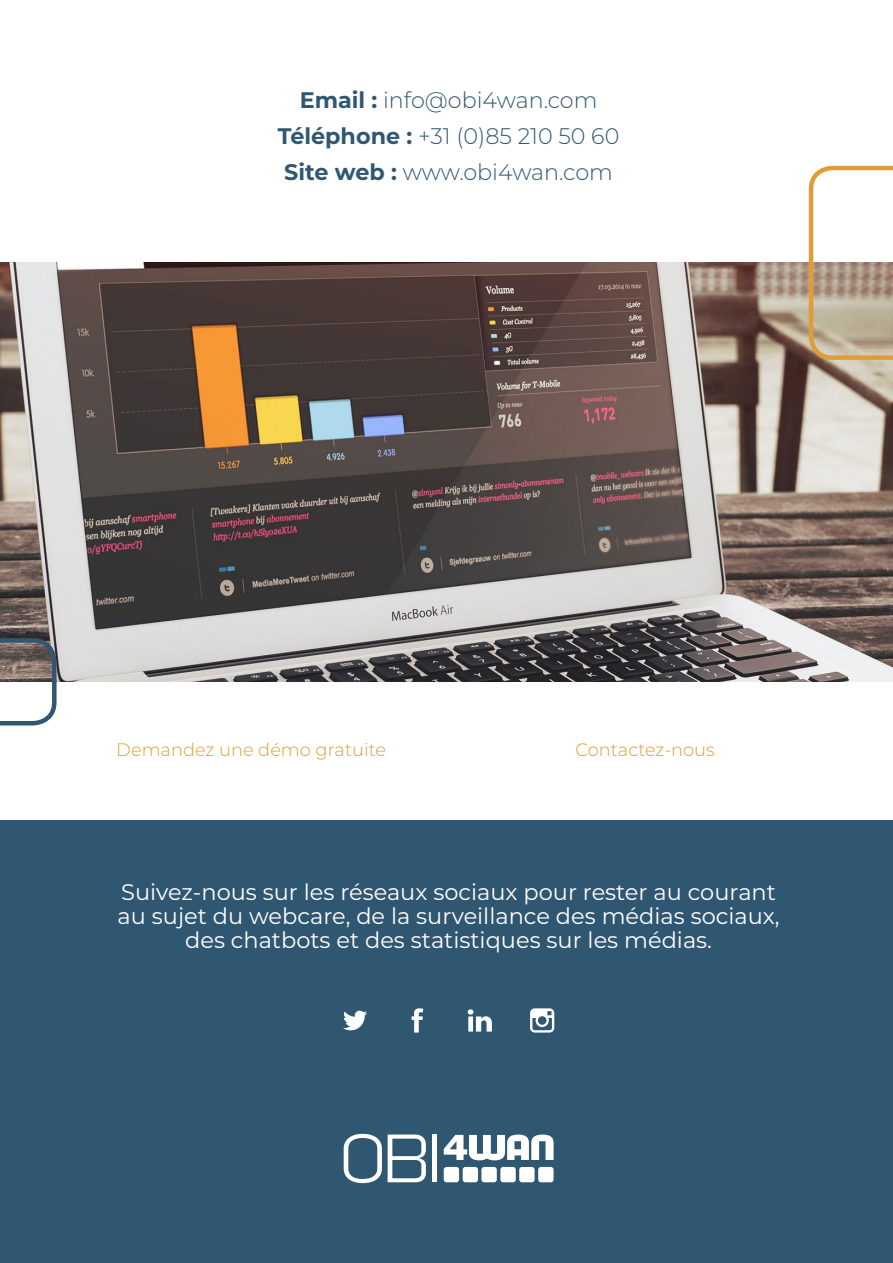
<style>
.page{position:relative;width:893px;height:1263px;background:#fff}
.page>*{position:absolute;margin:0;border:0;box-sizing:border-box;transform-origin:0 0}
.t1{font:22.5px/24px "Montserrat";color:#fff;text-align:center}
.t2{font:300 22.5px/36px "Montserrat";color:#305771;text-align:center}
.t3{font:300 18px "Montserrat";color:#de9d36}
.s1{font-weight:700}
</style>
<div class="page">
<img style="left:0;top:263px;width:893px;height:419px">
<svg style="left:809px;top:166px;width:84px;height:194px"></svg>
<svg style="left:0;top:638px;width:57px;height:87px"></svg>
<div style="left:0;top:821px;width:893px;height:442px;background:#305771"></div>
<div style="left:444px;top:1167px;width:15px;height:15px;background:#fff;border-radius:3px"></div>
<div style="left:463px;top:1167px;width:15px;height:15px;background:#fff;border-radius:3px"></div>
<div style="left:481px;top:1167px;width:16px;height:15px;background:#fff;border-radius:3px"></div>
<div style="left:500px;top:1167px;width:16px;height:15px;background:#fff;border-radius:3px"></div>
<div style="left:519px;top:1167px;width:16px;height:15px;background:#fff;border-radius:3px"></div>
<div style="left:538px;top:1167px;width:16px;height:15px;background:#fff;border-radius:3px"></div>
<svg style="left:444px;top:1134px;width:110px;height:26px"></svg>
<div style="left:432px;top:1134px;width:5px;height:48px;background:#fff"></div>
<svg style="left:388px;top:1134px;width:38px;height:48px"></svg>
<svg style="left:344px;top:1134px;width:38px;height:49px"></svg>
<svg style="left:343px;top:1010px;width:24px;height:20px"></svg>
<svg style="left:412px;top:1008px;width:11px;height:24px"></svg>
<svg style="left:530px;top:1008px;width:24px;height:24px"></svg>
<svg style="left:468px;top:1009px;width:24px;height:22px"></svg>
<p class="t2" style="left:278px;top:81px;width:343px"><span class="s1">Email :</span> info@obi4wan.com<br><span class="s1">Téléphone :</span> +31 (0)85 210 50 60<br><span class="s1">Site web :</span> www.obi4wan.com</p>
<p class="t3" style="left:116px;top:737px;width:271px">Demandez une démo gratuite</p>
<p class="t3" style="left:575px;top:737px;width:141px">Contactez-nous</p>
<p class="t1" style="left:118px;top:879px;width:664px">Suivez-nous sur les réseaux sociaux pour rester au courant au sujet du webcare, de la surveillance des médias sociaux, des chatbots et des statistiques sur les médias.</p>
</div>
